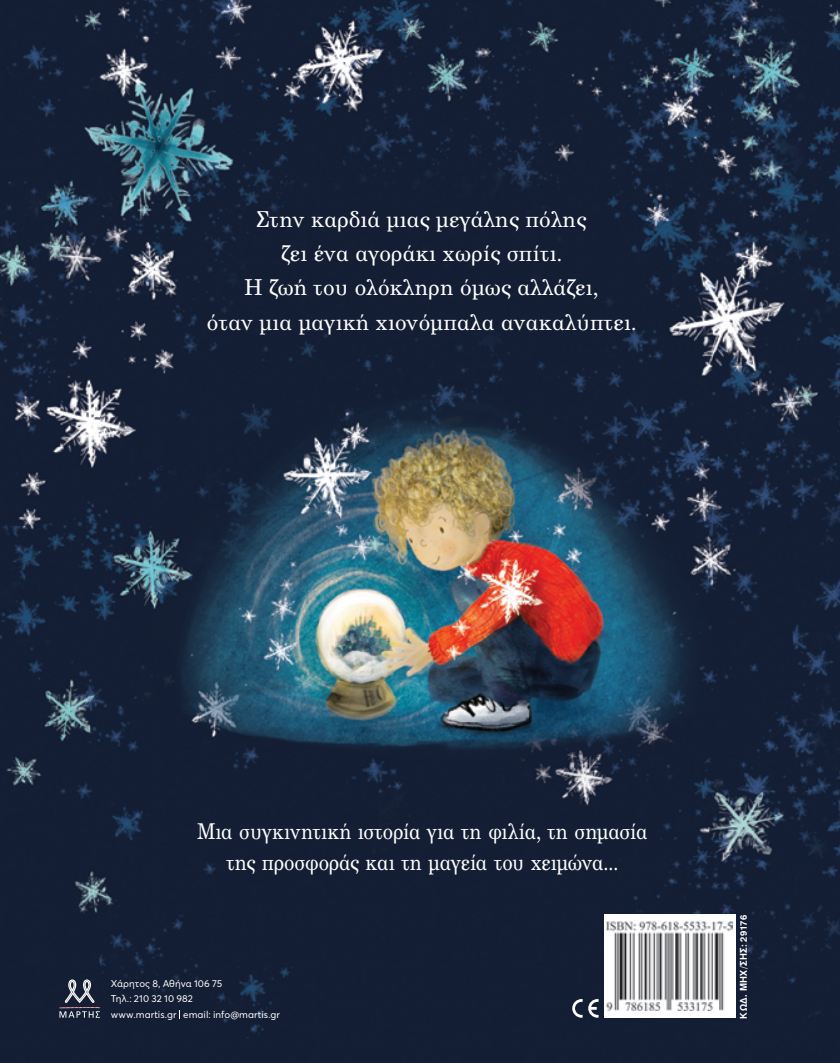
<style>
.page{position:relative;width:840px;height:1063px;background:#fff}
.page>*{position:absolute;margin:0;border:0;box-sizing:border-box;transform-origin:0 0}
.t1{font:22px/34.4px "PF Century";letter-spacing:.015em;color:#fff;text-align:center}
.t2{font:21.88px/30.6px "PF Century";color:#fff;text-align:center;scale:.9 1}
.t3{font:9.75px/15.4px "Averta Std";letter-spacing:.005em;color:#fff}
.t4{font:9.25px "UB Helvetica Bold";letter-spacing:.025em;color:#fff}
</style>
<div class="page">
<img style="left:0;top:0;width:840px;height:1063px">
<svg style="left:588px;top:999px;width:10px;height:19px"></svg>
<svg style="left:572px;top:999px;width:10px;height:19px"></svg>
<div style="left:604px;top:914px;width:131px;height:104px;background:#fff"></div>
<img style="left:607px;top:922px;width:126px;height:88px">
<svg style="left:59px;top:979px;width:41px;height:39px;background:#464c5d"></svg>
<p class="t1" style="left:207px;top:201px;width:430px">Στην καρδιά μιας μεγάλης πόλης<br>ζει ένα αγοράκι χωρίς σπίτι.<br>Η ζωή του ολόκληρη όμως αλλάζει,<br>όταν μια μαγική χιονόμπαλα ανακαλύπτει.</p>
<p class="t2" style="left:197px;top:816px;width:502px">Μια συγκινητική ιστορία για τη φιλία, τη σημασία της προσφοράς και τη μαγεία του χειμώνα…</p>
<p class="t3" style="left:111px;top:976px;width:171px">Χάρητος 8, Αθήνα 106 75<br>Τηλ.: 210 32 10 982<br>www.martis.gr email: info@martis.gr</p>
<p class="t4" style="left:738px;top:1019px;width:105px;rotate:-90deg">KΩΔ. ΜΗΧ/ΣΗΣ: 29176</p>
</div>
